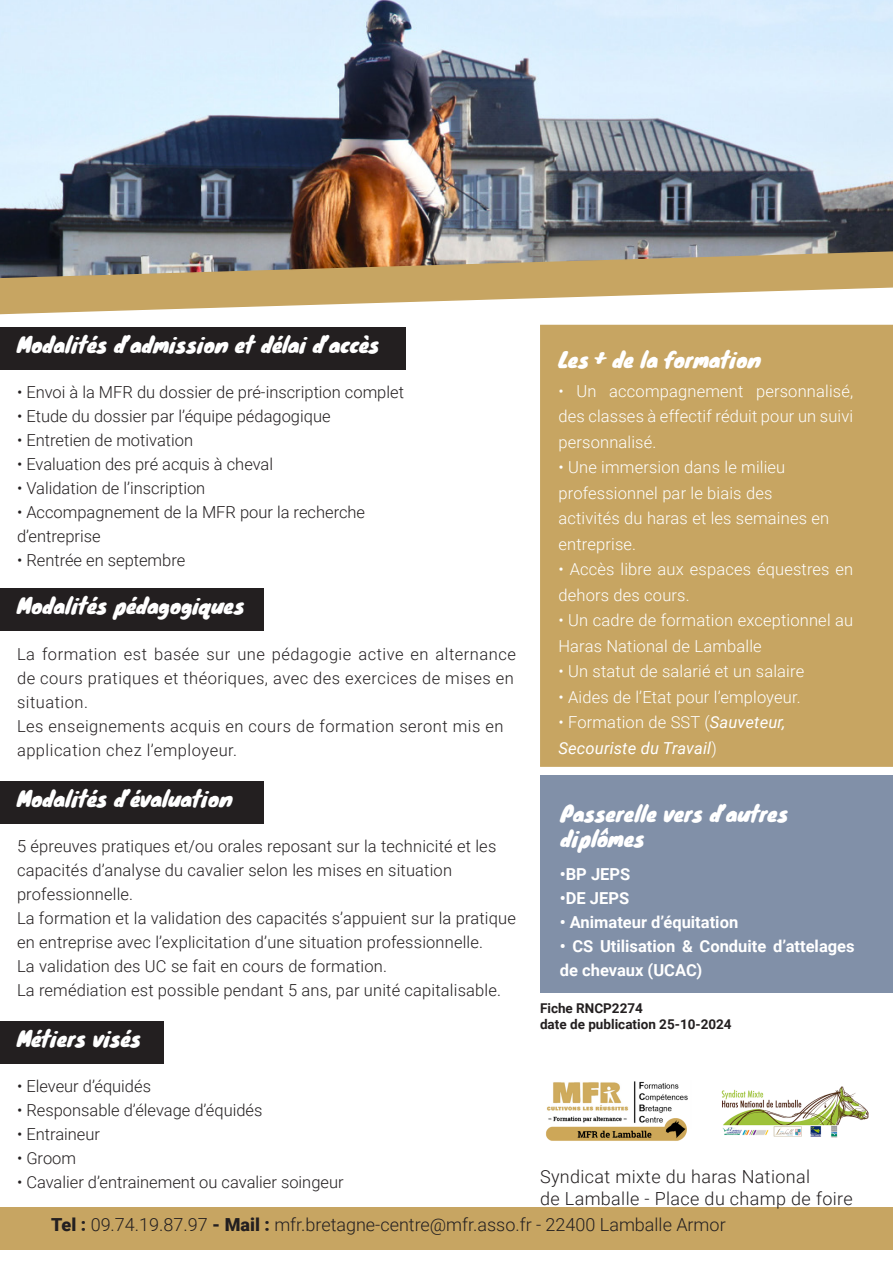
<style>
.page{position:relative;width:893px;height:1263px;background:#fff}
.page>*{position:absolute;margin:0;border:0;box-sizing:border-box;transform-origin:0 0}
.t1{font:21px "Knewave";color:#fff}
.t2{font:300 18px "Roboto";color:#231f20}
.t3{font:300 18px "Roboto";letter-spacing:.02em;color:#231f20}
.t4{font:300 16.5px/24px "Roboto";letter-spacing:.01em;color:#231f20}
.t5{font:300 16.5px/25.5px "Roboto";letter-spacing:.01em;color:#fff}
.t6{font:300 16.5px/24px "Roboto";letter-spacing:.03em;color:#231f20}
.t7{font:700 16.5px/24px "Roboto";color:#fff}
.t8{font:italic 16.5px "Roboto";letter-spacing:.01em;color:#fff}
.t9{font:700 13.5px "Roboto";color:#231f20}
.s1{font-weight:400;font-style:italic}
.s2{font-weight:300;font-style:normal}
.s3{font-weight:900}
</style>
<div class="page">
<img style="left:0;top:0;width:893px;height:249px">
<svg style="left:0;top:249px;width:893px;height:66px"></svg>
<div style="left:0;top:588px;width:264px;height:43px;background:#231f20"></div>
<div style="left:541px;top:325px;width:351px;height:441px;background:#c7a562"></div>
<div style="left:540px;top:325px;width:353px;height:442px;border:2px solid #c7a562"></div>
<div style="left:0;top:781px;width:264px;height:43px;background:#231f20"></div>
<div style="left:540px;top:776px;width:353px;height:217px;background:#8190a8"></div>
<div style="left:0;top:1021px;width:163px;height:43px;background:#231f20"></div>
<div style="left:0;top:1207px;width:893px;height:42px;background:#c7a562"></div>
<img style="left:546px;top:1081px;width:142px;height:60px">
<img style="left:721px;top:1086px;width:148px;height:52px">
<div style="left:0;top:327px;width:405px;height:43px;background:#231f20"></div>
<p class="t1" style="left:17px;top:328px;width:364px">Modalités d’admission et délai d’accès</p>
<p class="t4" style="left:17px;top:379px;width:388px">• Envoi à la MFR du dossier de pré-inscription complet</p>
<p class="t4" style="left:17px;top:403px;width:315px">• Etude du dossier par l’équipe pédagogique</p>
<p class="t4" style="left:17px;top:427px;width:178px">• Entretien de motivation</p>
<p class="t4" style="left:17px;top:451px;width:258px">• Evaluation des pré acquis à cheval</p>
<p class="t4" style="left:17px;top:475px;width:190px">• Validation de l’inscription</p>
<p class="t4" style="left:17px;top:499px;width:350px">• Accompagnement de la MFR pour la recherche</p>
<p class="t4" style="left:17px;top:523px;width:85px">d’entreprise</p>
<p class="t4" style="left:17px;top:547px;width:170px">• Rentrée en septembre</p>
<p class="t1" style="left:17px;top:589px;width:229px">Modalités pédagogiques</p>
<p class="t6" style="left:17px;top:641px;width:500px">La formation est basée sur une pédagogie active en alternance de cours pratiques et théoriques, avec des exercices de mises en</p>
<p class="t6" style="left:17px;top:689px;width:72px">situation.</p>
<p class="t6" style="left:17px;top:713px;width:488px">Les enseignements acquis en cours de formation seront mis en</p>
<p class="t6" style="left:17px;top:737px;width:222px">application chez l’employeur.</p>
<p class="t1" style="left:17px;top:782px;width:217px">Modalités d’évaluation</p>
<p class="t4" style="left:17px;top:833px;width:481px">5 épreuves pratiques et/ou orales reposant sur la technicité et les</p>
<p class="t4" style="left:17px;top:857px;width:437px">capacités d’analyse du cavalier selon les mises en situation</p>
<p class="t4" style="left:17px;top:881px;width:118px">professionnelle.</p>
<p class="t4" style="left:17px;top:905px;width:500px">La formation et la validation des capacités s’appuient sur la pratique en entreprise avec l’explicitation d’une situation professionnelle.</p>
<p class="t4" style="left:17px;top:953px;width:371px">La validation des UC se fait en cours de formation.</p>
<p class="t4" style="left:17px;top:977px;width:485px">La remédiation est possible pendant 5 ans, par unité capitalisable.</p>
<p class="t1" style="left:558px;top:343px;width:204px">Les + de la formation</p>
<p class="t5" style="left:558px;top:378px;width:296px">• Un accompagnement personnalisé, des classes à effectif réduit pour un suivi</p>
<p class="t5" style="left:558px;top:429px;width:99px">personnalisé.</p>
<p class="t5" style="left:558px;top:454px;width:228px">• Une immersion dans le milieu</p>
<p class="t5" style="left:558px;top:480px;width:215px">professionnel par le biais des</p>
<p class="t5" style="left:558px;top:505px;width:272px">activités du haras et les semaines en</p>
<p class="t5" style="left:558px;top:531px;width:79px">entreprise.</p>
<p class="t5" style="left:558px;top:556px;width:296px">• Accès libre aux espaces équestres en dehors des cours.</p>
<p class="t5" style="left:558px;top:607px;width:296px">• Un cadre de formation exceptionnel au<br>Haras National de Lamballe</p>
<p class="t5" style="left:558px;top:658px;width:247px">• Un statut de salarié et un salaire</p>
<p class="t5" style="left:558px;top:684px;width:244px">• Aides de l’Etat pour l’employeur.</p>
<p class="t5" style="left:558px;top:709px;width:228px">• Formation de SST (<span class="s1">Sauveteur,</span></p>
<p class="t8" style="left:558px;top:736px;width:160px">Secouriste du Travail<span class="s2">)</span></p>
<p class="t1" style="left:561px;top:797px;width:229px">Passerelle vers d’autres</p>
<p class="t1" style="left:561px;top:822px;width:86px">diplômes</p>
<p class="t7" style="left:560px;top:861px;width:72px">•BP JEPS</p>
<p class="t7" style="left:560px;top:885px;width:71px">•DE JEPS</p>
<p class="t7" style="left:560px;top:909px;width:180px">• Animateur d’équitation</p>
<p class="t7" style="left:560px;top:933px;width:296px">• CS Utilisation &amp; Conduite d’attelages de chevaux (UCAC)</p>
<p class="t9" style="left:540px;top:999px;width:104px">Fiche RNCP2274</p>
<p class="t9" style="left:540px;top:1015px;width:193px">date de publication 25-10-2024</p>
<p class="t1" style="left:17px;top:1022px;width:125px">Métiers visés</p>
<p class="t4" style="left:17px;top:1073px;width:136px">• Eleveur d’équidés</p>
<p class="t4" style="left:17px;top:1097px;width:247px">• Responsable d’élevage d’équidés</p>
<p class="t4" style="left:17px;top:1121px;width:85px">• Entraineur</p>
<p class="t4" style="left:17px;top:1145px;width:61px">• Groom</p>
<p class="t4" style="left:17px;top:1169px;width:328px">• Cavalier d’entrainement ou cavalier soingeur</p>
<p class="t2" style="left:51px;top:1212px;width:676px"><span class="s3">Tel :</span> 09.74.19.87.97 <span class="s3">- Mail :</span> mfr.bretagne-centre@mfr.asso.fr - 22400 Lamballe Armor</p>
<p class="t3" style="left:540px;top:1164px;width:272px">Syndicat mixte du haras National</p>
<p class="t3" style="left:540px;top:1186px;width:314px">de Lamballe - Place du champ de foire</p>
</div>
